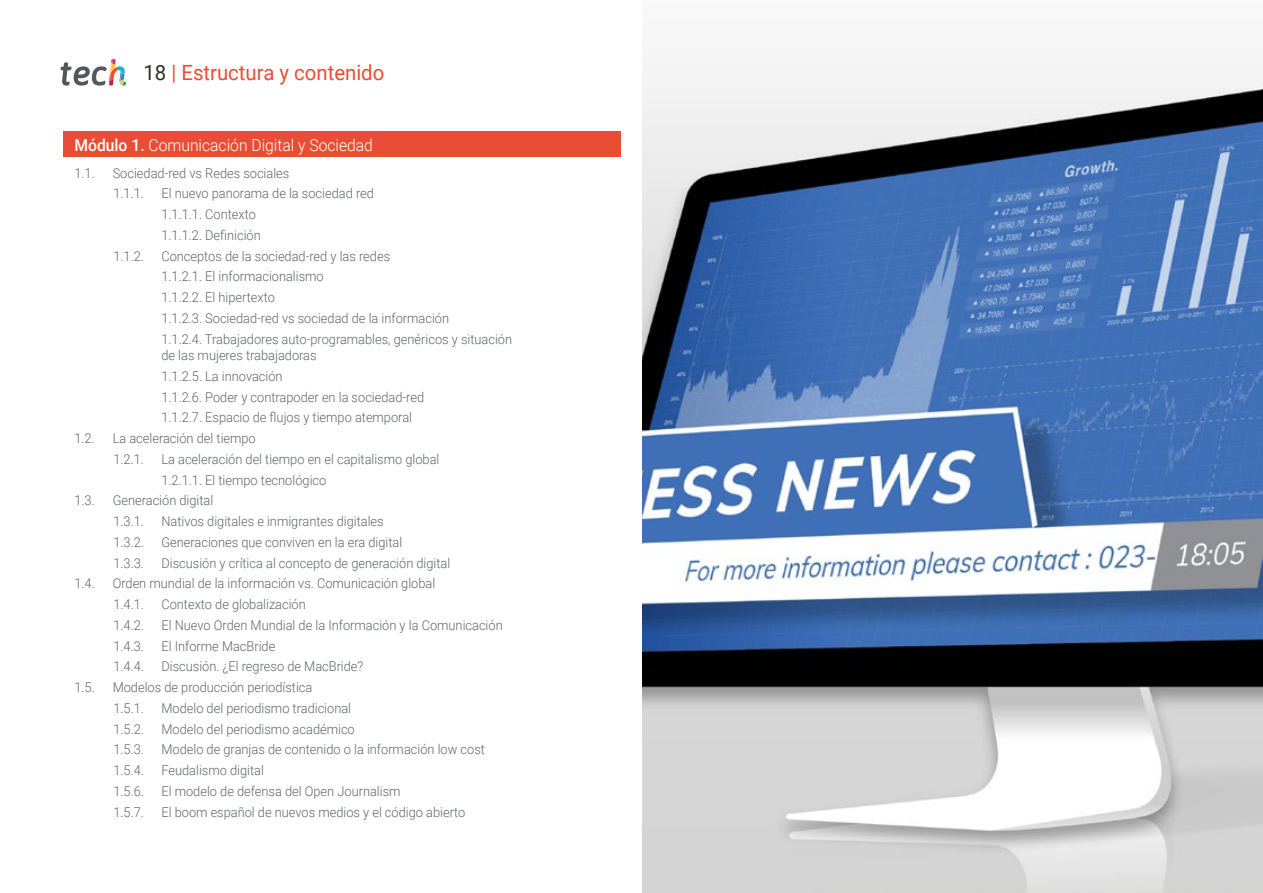
<style>
.page{position:relative;width:1263px;height:893px;background:#fff}
.page>*{position:absolute;margin:0;border:0;box-sizing:border-box;transform-origin:0 0}
.t1{font:21px "Roboto";color:#e94d35}
.t2{font:300 16.5px "Roboto";color:#fff;scale:.95 1}
.t3{font:300 13.5px/20.7px "Roboto";color:#61646a;scale:.95 1}
.s1{color:#312e20}
.s2{font-weight:500}
</style>
<div class="page">
<svg style="left:61px;top:59px;width:65px;height:27px"></svg>
<div style="left:63px;top:132px;width:558px;height:25px;background:#e94d35"></div>
<img style="left:642px;top:60px;width:621px;height:833px">
<h1 class="t1" style="left:144px;top:57px;width:242px"><span class="s1">18</span> | Estructura y contenido</h1>
<p class="t2" style="left:74px;top:133px;width:316px"><span class="s2">Módulo 1.</span> Comunicación Digital y Sociedad</p>
<p class="t3" style="left:74px;top:162px;width:23px">1.1.</p>
<p class="t3" style="left:113px;top:162px;width:187px">Sociedad-red vs Redes sociales<br>1.1.1.</p>
<p class="t3" style="left:161px;top:183px;width:225px">El nuevo panorama de la sociedad red<br>1.1.1.1. Contexto<br>1.1.1.2. Definición</p>
<p class="t3" style="left:113px;top:245px;width:34px">1.1.2.</p>
<p class="t3" style="left:161px;top:245px;width:371px">Conceptos de la sociedad-red y las redes<br>1.1.2.1. El informacionalismo<br>1.1.2.2. El hipertexto<br>1.1.2.3. Sociedad-red vs sociedad de la información<br>1.1.2.4. Trabajadores auto-programables, genéricos y situación</p>
<p class="t3" style="left:161px;top:344px;width:278px">de las mujeres trabajadoras<br>1.1.2.5. La innovación<br>1.1.2.6. Poder y contrapoder en la sociedad-red 1.1.2.7. Espacio de flujos y tiempo atemporal</p>
<p class="t3" style="left:74px;top:427px;width:23px">1.2.</p>
<p class="t3" style="left:113px;top:427px;width:152px">La aceleración del tiempo<br>1.2.1.</p>
<p class="t3" style="left:161px;top:448px;width:294px">La aceleración del tiempo en el capitalismo global<br>1.2.1.1. El tiempo tecnológico</p>
<p class="t3" style="left:74px;top:490px;width:23px">1.3.</p>
<p class="t3" style="left:113px;top:490px;width:107px">Generación digital<br>1.3.1.</p>
<p class="t3" style="left:161px;top:510px;width:235px">Nativos digitales e inmigrantes digitales</p>
<p class="t3" style="left:113px;top:531px;width:34px">1.3.2.</p>
<p class="t3" style="left:161px;top:531px;width:255px">Generaciones que conviven en la era digital</p>
<p class="t3" style="left:113px;top:552px;width:34px">1.3.3.</p>
<p class="t3" style="left:161px;top:552px;width:306px">Discusión y crítica al concepto de generación digital</p>
<p class="t3" style="left:74px;top:573px;width:23px">1.4.</p>
<p class="t3" style="left:113px;top:573px;width:341px">Orden mundial de la información vs. Comunicación global<br>1.4.1.</p>
<p class="t3" style="left:161px;top:593px;width:154px">Contexto de globalización</p>
<p class="t3" style="left:113px;top:614px;width:34px">1.4.2.</p>
<p class="t3" style="left:161px;top:614px;width:361px">El Nuevo Orden Mundial de la Información y la Comunicación</p>
<p class="t3" style="left:113px;top:635px;width:34px">1.4.3.</p>
<p class="t3" style="left:161px;top:635px;width:121px">El Informe MacBride</p>
<p class="t3" style="left:113px;top:656px;width:34px">1.4.4.</p>
<p class="t3" style="left:161px;top:656px;width:214px">Discusión. ¿El regreso de MacBride?</p>
<p class="t3" style="left:74px;top:676px;width:23px">1.5.</p>
<p class="t3" style="left:113px;top:676px;width:212px">Modelos de producción periodística<br>1.5.1.</p>
<p class="t3" style="left:161px;top:697px;width:201px">Modelo del periodismo tradicional</p>
<p class="t3" style="left:113px;top:718px;width:34px">1.5.2.</p>
<p class="t3" style="left:161px;top:718px;width:205px">Modelo del periodismo académico</p>
<p class="t3" style="left:113px;top:739px;width:34px">1.5.3.</p>
<p class="t3" style="left:161px;top:739px;width:342px">Modelo de granjas de contenido o la información low cost</p>
<p class="t3" style="left:113px;top:759px;width:34px">1.5.4.</p>
<p class="t3" style="left:161px;top:759px;width:109px">Feudalismo digital</p>
<p class="t3" style="left:113px;top:780px;width:34px">1.5.6.</p>
<p class="t3" style="left:161px;top:780px;width:253px">El modelo de defensa del Open Journalism</p>
<p class="t3" style="left:113px;top:801px;width:34px">1.5.7.</p>
<p class="t3" style="left:161px;top:801px;width:322px">El boom español de nuevos medios y el código abierto</p>
</div>
